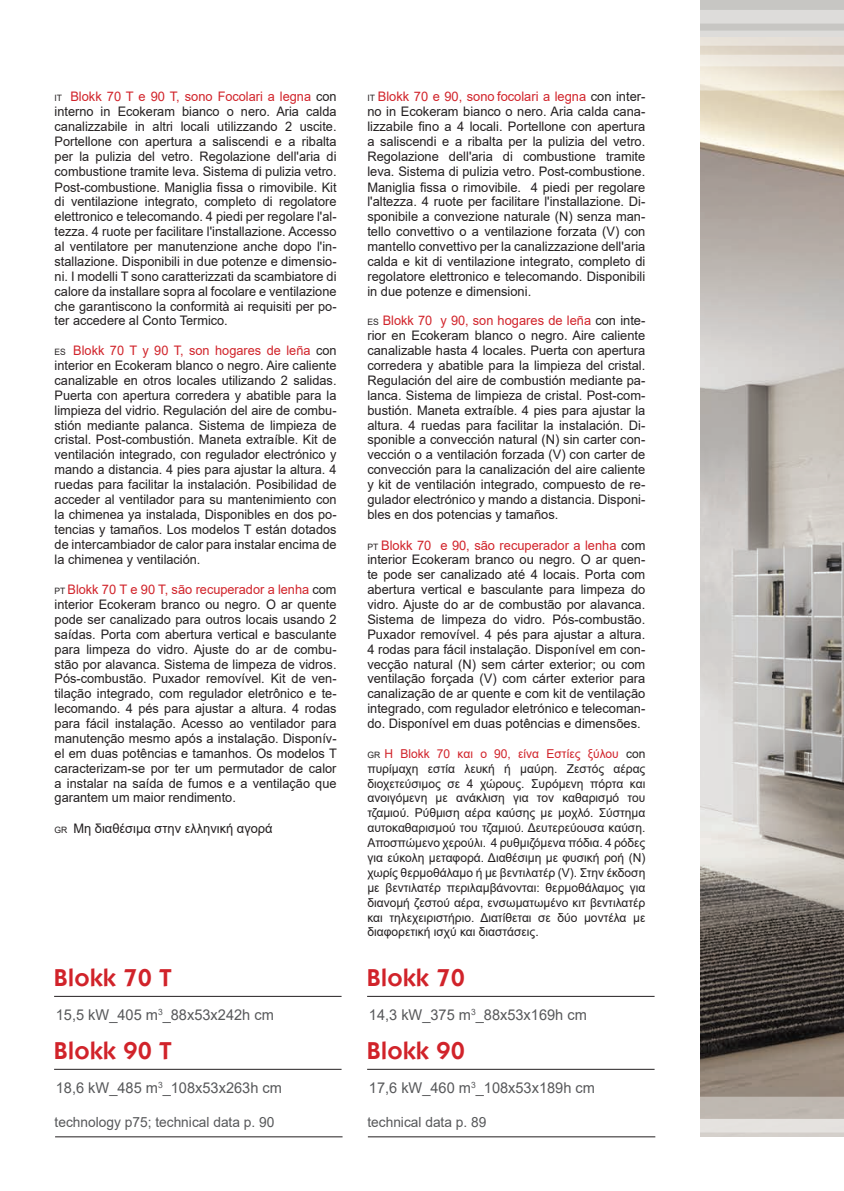
<style>
.page{position:relative;width:844px;height:1191px;background:#fff}
.page>*{position:absolute;margin:0;border:0;box-sizing:border-box;transform-origin:0 0}
.t1{font:600 24.5px "Kabel IT Cby BT";letter-spacing:.03em;color:#d1232a}
.t2{font:14.88px "Arial";color:#57585a}
.t3{font:14px "Arial";color:#57585a}
.t4{font:13.12px/14.9px "Arial";color:#231f20;text-align:justify}
.t5{font:12.25px/14.9px "Arial";color:#231f20;text-align:justify}
.s1{font-size:8.75px}
.s2{color:#d1232a}
</style>
<div class="page">
<img style="left:700px;top:91px;width:143px;height:1005px">
<svg style="left:700px;top:66px;width:143px;height:25px;background:#ebe3d3"></svg>
<svg style="left:700px;top:46px;width:143px;height:20px;background:#e4dcd1"></svg>
<svg style="left:700px;top:24px;width:143px;height:22px;background:#d9d6d2"></svg>
<svg style="left:700px;top:0;width:143px;height:24px;background:#d3d2d0"></svg>
<hr style="left:54px;top:1068px;width:287px;height:1px;background:#231f20">
<hr style="left:367px;top:1068px;width:287px;height:1px;background:#231f20">
<hr style="left:54px;top:996px;width:287px;height:1px;background:#231f20">
<hr style="left:367px;top:996px;width:287px;height:1px;background:#231f20">
<svg style="left:700px;top:1096px;width:143px;height:36px;background:#cbc6c0"></svg>
<hr style="left:55px;top:1136px;width:287px;height:1px;background:#231f20">
<hr style="left:368px;top:1136px;width:287px;height:1px;background:#231f20">
<p class="t4" style="left:55px;top:89px;width:283px"><span class="s1">IT</span> <span class="s2">Blokk 70 T e 90 T, sono Focolari a legna</span> con interno in Ecokeram bianco o nero. Aria calda canalizzabile in altri locali utilizzando 2 uscite.<br>Portellone con apertura a saliscendi e a ribalta per la pulizia del vetro. Regolazione dell'aria di combustione tramite leva. Sistema di pulizia vetro.<br>Post-combustione. Maniglia fissa o rimovibile. Kit di ventilazione integrato, completo di regolatore elettronico e telecomando. 4 piedi per regolare l'al&shy;tezza. 4 ruote per facilitare l'installazione. Accesso al ventilatore per manutenzione anche dopo l'in&shy;stallazione. Disponibili in due potenze e dimensio&shy;ni. I modelli T sono caratterizzati da scambiatore di calore da installare sopra al focolare e ventilazione che garantiscono la conformità ai requisiti per po&shy;ter accedere al Conto Termico.</p>
<p class="t4" style="left:55px;top:343px;width:283px"><span class="s1">ES</span> <span class="s2">Blokk 70 T y 90 T, son hogares de leña</span> con interior en Ecokeram blanco o negro. Aire caliente canalizable en otros locales utilizando 2 salidas.<br>Puerta con apertura corredera y abatible para la limpieza del vidrio. Regulación del aire de combu&shy;stión mediante palanca. Sistema de limpieza de cristal. Post-combustión. Maneta extraíble. Kit de ventilación integrado, con regulador electrónico y mando a distancia. 4 pies para ajustar la altura. 4 ruedas para facilitar la instalación. Posibilidad de acceder al ventilador para su mantenimiento con la chimenea ya instalada, Disponibles en dos po&shy;tencias y tamaños. Los modelos T están dotados de intercambiador de calor para instalar encima de la chimenea y ventilación.</p>
<p class="t4" style="left:55px;top:582px;width:283px"><span class="s1">PT</span> <span class="s2">Blokk 70 T e 90 T, são recuperador a lenha</span> com interior Ecokeram branco ou negro. O ar quente pode ser canalizado para outros locais usando 2 saídas. Porta com abertura vertical e basculante para limpeza do vidro. Ajuste do ar de combu&shy;stão por alavanca. Sistema de limpeza de vidros.<br>Pós-combustão. Puxador removível. Kit de ven&shy;tilação integrado, com regulador eletrônico e te&shy;lecomando. 4 pés para ajustar a altura. 4 rodas para fácil instalação. Acesso ao ventilador para manutenção mesmo após a instalação. Disponív&shy;el em duas potências e tamanhos. Os modelos T caracterizam-se por ter um permutador de calor a instalar na saída de fumos e a ventilação que garantem um maior rendimento.</p>
<p class="t4" style="left:55px;top:821px;width:219px"><span class="s1">GR</span> Μη διαθέσιμα στην ελληνική αγορά</p>
<h1 class="t1" style="left:54px;top:962px;width:119px">Blokk 70 T</h1>
<p class="t2" style="left:56px;top:1004px;width:219px">15,5 kW_405 m<sup>3</sup>_88x53x242h cm</p>
<h1 class="t1" style="left:54px;top:1035px;width:119px">Blokk 90 T</h1>
<p class="t2" style="left:56px;top:1077px;width:227px">18,6 kW_485 m<sup>3</sup>_108x53x263h cm</p>
<p class="t4" style="left:367px;top:89px;width:279px"><span class="s1">IT</span> <span class="s2">Blokk 70 e 90, sono focolari a legna</span> con inter&shy;no in Ecokeram bianco o nero. Aria calda cana&shy;lizzabile fino a 4 locali. Portellone con apertura a saliscendi e a ribalta per la pulizia del vetro.<br>Regolazione dell'aria di combustione tramite leva. Sistema di pulizia vetro. Post-combustione.<br>Maniglia fissa o rimovibile. 4 piedi per regolare l'altezza. 4 ruote per facilitare l'installazione. Di&shy;sponibile a convezione naturale (N) senza man&shy;tello convettivo o a ventilazione forzata (V) con mantello convettivo per la canalizzazione dell'aria calda e kit di ventilazione integrato, completo di regolatore elettronico e telecomando. Disponibili in due potenze e dimensioni.</p>
<p class="t4" style="left:367px;top:313px;width:279px"><span class="s1">ES</span> <span class="s2">Blokk 70 y 90, son hogares de leña</span> con inte&shy;rior en Ecokeram blanco o negro. Aire caliente canalizable hasta 4 locales. Puerta con apertura corredera y abatible para la limpieza del cristal.<br>Regulación del aire de combustión mediante pa&shy;lanca. Sistema de limpieza de cristal. Post-com&shy;bustión. Maneta extraíble. 4 pies para ajustar la altura. 4 ruedas para facilitar la instalación. Di&shy;sponible a convección natural (N) sin carter con&shy;vección o a ventilación forzada (V) con carter de convección para la canalización del aire caliente y kit de ventilación integrado, compuesto de re&shy;gulador electrónico y mando a distancia. Disponi&shy;bles en dos potencias y tamaños.</p>
<p class="t4" style="left:367px;top:537px;width:279px"><span class="s1">PT</span> <span class="s2">Blokk 70 e 90, são recuperador a lenha</span> com interior Ecokeram branco ou negro. O ar quen&shy;te pode ser canalizado até 4 locais. Porta com abertura vertical e basculante para limpeza do vidro. Ajuste do ar de combustão por alavanca.<br>Sistema de limpeza do vidro. Pós-combustão.<br>Puxador removível. 4 pés para ajustar a altura.<br>4 rodas para fácil instalação. Disponível em con&shy;vecção natural (N) sem cárter exterior; ou com ventilação forçada (V) com cárter exterior para canalização de ar quente e com kit de ventilação integrado, com regulador eletrónico e telecoman&shy;do. Disponível em duas potências e dimensões.</p>
<p class="t5" style="left:367px;top:746px;width:279px"><span class="s1">GR</span> <span class="s2">Η Blokk 70 και ο 90, είνα Εστίες ξύλου</span> con πυρίμαχη εστία λευκή ή μαύρη. Ζεστός αέρας διοχετεύσιμος σε 4 χώρους. Συρόμενη πόρτα και ανοιγόμενη με ανάκλιση για τον καθαρισμό του τζαμιού. Ρύθμιση αέρα καύσης με μοχλό. Σύστημα αυτοκαθαρισμού του τζαμιού. Δευτερεύουσα καύση.<br>Αποσπώμενο χερούλι. 4 ρυθμιζόμενα πόδια. 4 ρόδες για εύκολη μεταφορά. Διαθέσιμη με φυσική ροή (N) χωρίς θερμοθάλαμο ή με βεντιλατέρ (V). Στην έκδοση με βεντιλατέρ περιλαμβάνονται: θερμοθάλαμος για διανομή ζεστού αέρα, ενσωματωμένο κιτ βεντιλατέρ και τηλεχειριστήριο. Διατίθεται σε δύο μοντέλα με διαφορετική ισχύ και διαστάσεις.</p>
<h1 class="t1" style="left:367px;top:962px;width:99px">Blokk 70</h1>
<p class="t2" style="left:369px;top:1004px;width:219px">14,3 kW_375 m<sup>3</sup>_88x53x169h cm</p>
<h1 class="t1" style="left:367px;top:1035px;width:99px">Blokk 90</h1>
<p class="t2" style="left:369px;top:1077px;width:227px">17,6 kW_460 m<sup>3</sup>_108x53x189h cm</p>
<p class="t3" style="left:55px;top:1112px;width:221px">technology p75; technical data p. 90</p>
<p class="t3" style="left:367px;top:1112px;width:120px">technical data p. 89</p>
</div>
